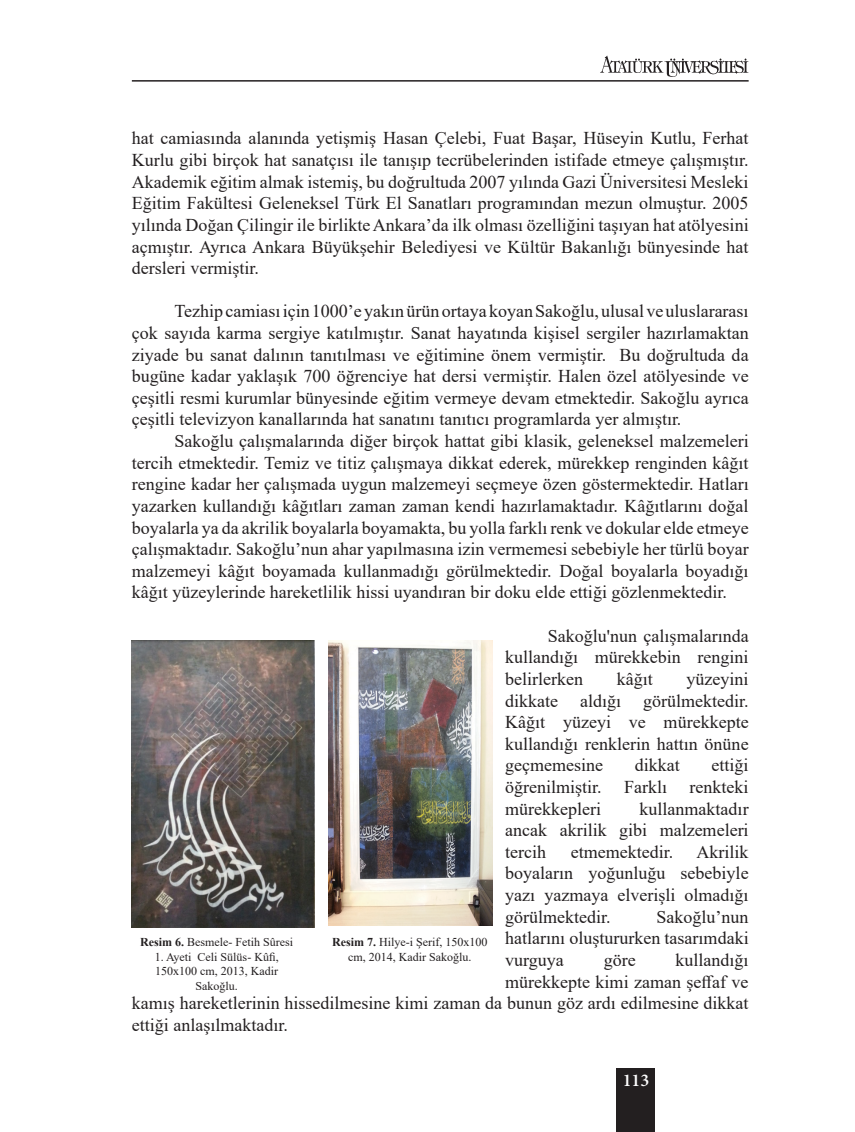
<style>
.page{position:relative;width:855px;height:1132px;background:#fff}
.page>*{position:absolute;margin:0;border:0;box-sizing:border-box;transform-origin:0 0}
.t1{font:18px/21.6px "Times New Roman";color:#231f20;text-align:justify}
.t2{font:600 18px "Minion Pro";color:#fff}
.t3{font:12px/14.4px "Times New Roman";color:#231f20;text-align:center}
.s1{font-weight:700}
</style>
<div class="page">
<hr style="left:132px;top:80px;width:616px;height:2px;background:#231f20">
<div style="left:617px;top:1067px;width:38px;height:64px;background:#231f20"></div>
<svg style="left:600px;top:55px;width:148px;height:22px"></svg>
<img style="left:132px;top:640px;width:182px;height:287px">
<img style="left:328px;top:640px;width:164px;height:285px">
<p class="t1" style="left:132px;top:127px;width:618px">hat camiasında alanında yetişmiş Hasan Çelebi, Fuat Başar, Hüseyin Kutlu, Ferhat Kurlu gibi birçok hat sanatçısı ile tanışıp tecrübelerinden istifade etmeye çalışmıştır.<br>Akademik eğitim almak istemiş, bu doğrultuda 2007 yılında Gazi Üniversitesi Mesleki Eğitim Fakültesi Geleneksel Türk El Sanatları programından mezun olmuştur. 2005 yılında Doğan Çilingir ile birlikte Ankara’da ilk olması özelliğini taşıyan hat atölyesini açmıştır. Ayrıca Ankara Büyükşehir Belediyesi ve Kültür Bakanlığı bünyesinde hat dersleri vermiştir.</p>
<p class="t1" style="left:132px;top:300px;width:618px;text-indent:43px">Tezhip camiası için 1000’e yakın ürün ortaya koyan Sakoğlu, ulusal ve uluslararası çok sayıda karma sergiye katılmıştır. Sanat hayatında kişisel sergiler hazırlamaktan ziyade bu sanat dalının tanıtılması ve eğitimine önem vermiştir. Bu doğrultuda da bugüne kadar yaklaşık 700 öğrenciye hat dersi vermiştir. Halen özel atölyesinde ve çeşitli resmi kurumlar bünyesinde eğitim vermeye devam etmektedir. Sakoğlu ayrıca çeşitli televizyon kanallarında hat sanatını tanıtıcı programlarda yer almıştır.</p>
<p class="t1" style="left:132px;top:429px;width:618px;text-indent:43px">Sakoğlu çalışmalarında diğer birçok hattat gibi klasik, geleneksel malzemeleri tercih etmektedir. Temiz ve titiz çalışmaya dikkat ederek, mürekkep renginden kâğıt rengine kadar her çalışmada uygun malzemeyi seçmeye özen göstermektedir. Hatları yazarken kullandığı kâğıtları zaman zaman kendi hazırlamaktadır. Kâğıtlarını doğal boyalarla ya da akrilik boyalarla boyamakta, bu yolla farklı renk ve dokular elde etmeye çalışmaktadır. Sakoğlu’nun ahar yapılmasına izin vermemesi sebebiyle her türlü boyar malzemeyi kâğıt boyamada kullanmadığı görülmektedir. Doğal boyalarla boyadığı kâğıt yüzeylerinde hareketlilik hissi uyandıran bir doku elde ettiği gözlenmektedir.</p>
<p class="t1" style="left:505px;top:624px;width:245px;text-indent:43px">Sakoğlu'nun çalışmalarında kullandığı mürekkebin rengini belirlerken</p>
<p class="t1" style="left:505px;top:667px;width:245px;text-indent:181px">yüzeyini dikkate aldığı görülmektedir.<br>Kâğıt yüzeyi ve mürekkepte kullandığı renklerin hattın önüne geçmemesine</p>
<p class="t1" style="left:617px;top:667px;width:38px">kâğıt</p>
<p class="t1" style="left:505px;top:753px;width:245px;text-indent:206px">ettiği öğrenilmiştir. Farklı renkteki mürekkepleri</p>
<p class="t1" style="left:635px;top:753px;width:47px">dikkat</p>
<p class="t1" style="left:505px;top:796px;width:245px;text-indent:134px">kullanmaktadır ancak akrilik gibi malzemeleri tercih</p>
<p class="t1" style="left:505px;top:840px;width:245px;text-indent:191px">Akrilik boyaların yoğunluğu sebebiyle yazı yazmaya elverişli olmadığı görülmektedir.</p>
<p class="t1" style="left:570px;top:840px;width:104px">etmemektedir.</p>
<p class="t1" style="left:505px;top:904px;width:245px;text-indent:151px">Sakoğlu’nun hatlarını oluştururken tasarımdaki vurguya</p>
<p class="t3" style="left:140px;top:934px;width:154px"><span class="s1">Resim 6.</span> Besmele- Fetih Sûresi</p>
<p class="t3" style="left:155px;top:948px;width:125px">1. Ayeti Celi Sülüs- Kûfi,<br>150x100 cm, 2013, Kadir<br>Sakoğlu.</p>
<p class="t3" style="left:332px;top:934px;width:157px"><span class="s1">Resim 7.</span> Hilye-i Şerif, 150x100 cm, 2014, Kadir Sakoğlu.</p>
<p class="t1" style="left:604px;top:948px;width:33px">göre</p>
<p class="t1" style="left:675px;top:948px;width:75px">kullandığı</p>
<p class="t1" style="left:505px;top:969px;width:245px">mürekkepte kimi zaman şeffaf ve</p>
<p class="t1" style="left:132px;top:991px;width:618px">kamış hareketlerinin hissedilmesine kimi zaman da bunun göz ardı edilmesine dikkat</p>
<p class="t1" style="left:132px;top:1012px;width:157px">ettiği anlaşılmaktadır.</p>
<p class="t2" style="left:622px;top:1067px;width:28px">113</p>
</div>
